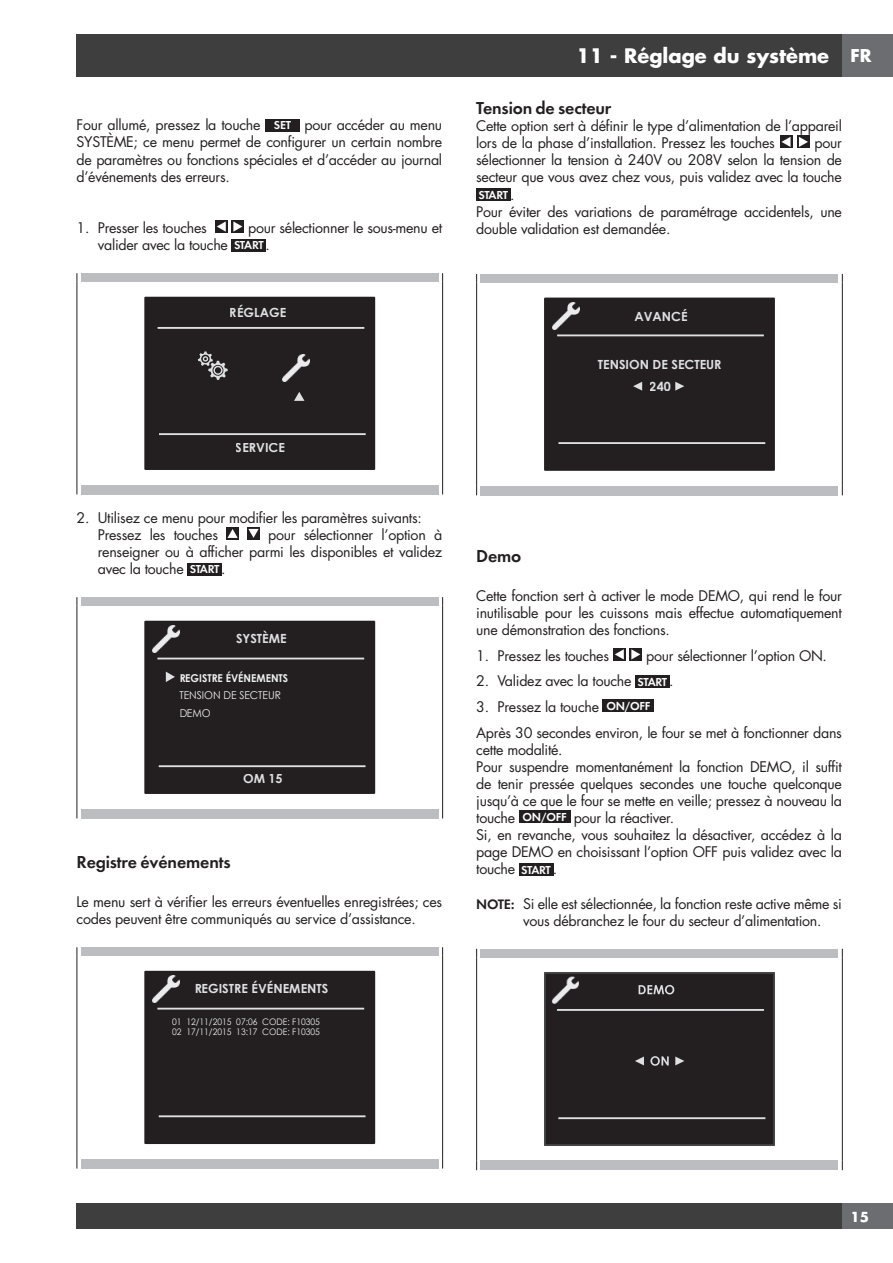
<style>
.page{position:relative;width:893px;height:1263px;background:#fff}
.page>*{position:absolute;margin:0;border:0;box-sizing:border-box;transform-origin:0 0}
.t1{font:700 19.5px "Futura";color:#fff}
.t2{font:18px "Futura Dem Bld";letter-spacing:-.01em;color:#231f20}
.t3{font:700 17.25px "Futura";color:#fff}
.t4{font:14.25px/17.1px "Futura";letter-spacing:-.02em;color:#231f20}
.t5{font:700 13.5px "Futura";color:#fff}
.t6{font:700 12.6px/21.6px "Century Gothic";color:#dfe0e2;text-align:center}
.t7{font:12px "Futura Dem Bld";letter-spacing:-.045em;color:#fff}
.t8{font:10.8px "Century Gothic";color:#f1f2f3;scale:.95 1}
.t9{font:700 10.8px "Century Gothic";color:#f1f2f3;scale:.95 1}
.t10{font:9px "Century Gothic";color:#f1f2f3;scale:.95 1}
.s1{font-family:"Futura Dem Bld";font-size:12px;color:#fff}
.s2{font-family:"Futura";font-size:14.25px;color:#231f20}
.s3{font-family:"Futura Dem Bld"}
</style>
<div class="page">
<div style="left:77px;top:34px;width:765px;height:43px;background:#3e3e3f"></div>
<div style="left:842px;top:34px;width:51px;height:43px;background:#6c6d70"></div>
<div style="left:77px;top:1203px;width:765px;height:26px;background:#3e3e3f"></div>
<div style="left:842px;top:1203px;width:51px;height:26px;background:#6c6d70"></div>
<div style="left:265px;top:119px;width:34px;height:13px;background:#231f20"></div>
<div style="left:215px;top:220px;width:13px;height:13px;background:#231f20"></div>
<svg style="left:217px;top:221px;width:9px;height:11px"></svg>
<div style="left:232px;top:220px;width:12px;height:13px;background:#231f20"></div>
<svg style="left:233px;top:221px;width:9px;height:11px"></svg>
<div style="left:232px;top:239px;width:34px;height:13px;background:#231f20"></div>
<hr style="left:77px;top:282px;width:1px;height:203px;background:#231f20">
<hr style="left:442px;top:282px;width:1px;height:203px;background:#231f20">
<div style="left:81px;top:273px;width:357px;height:9px;background:#bcbdc0"></div>
<div style="left:145px;top:298px;width:229px;height:171px;background:#231f20"></div>
<div style="left:144px;top:297px;width:231px;height:173px;border:2px solid #231f20"></div>
<hr style="left:158px;top:327px;width:206px;height:2px;background:#dfe0e2">
<hr style="left:159px;top:433px;width:207px;height:2px;background:#dfe0e2">
<svg style="left:294px;top:392px;width:10px;height:9px"></svg>
<svg style="left:198px;top:351px;width:30px;height:29px"></svg>
<img style="left:283px;top:354px;width:27px;height:27px">
<div style="left:81px;top:485px;width:357px;height:9px;background:#bcbdc0"></div>
<div style="left:226px;top:527px;width:13px;height:13px;background:#231f20"></div>
<svg style="left:227px;top:529px;width:11px;height:9px"></svg>
<svg style="left:247px;top:527px;width:13px;height:13px"></svg>
<svg style="left:248px;top:529px;width:11px;height:9px"></svg>
<div style="left:188px;top:563px;width:34px;height:12px;background:#231f20"></div>
<hr style="left:77px;top:606px;width:1px;height:203px;background:#231f20">
<hr style="left:442px;top:606px;width:1px;height:203px;background:#231f20">
<div style="left:81px;top:597px;width:357px;height:9px;background:#bcbdc0"></div>
<div style="left:145px;top:622px;width:229px;height:171px;background:#231f20"></div>
<div style="left:144px;top:621px;width:231px;height:173px;border:2px solid #231f20"></div>
<hr style="left:157px;top:658px;width:207px;height:1px;background:#dfe0e2">
<hr style="left:159px;top:765px;width:206px;height:2px;background:#dfe0e2">
<svg style="left:165px;top:671px;width:10px;height:11px"></svg>
<img style="left:152px;top:625px;width:27px;height:27px">
<div style="left:81px;top:809px;width:357px;height:9px;background:#bcbdc0"></div>
<hr style="left:77px;top:956px;width:1px;height:203px;background:#231f20">
<hr style="left:442px;top:956px;width:1px;height:203px;background:#231f20">
<div style="left:81px;top:947px;width:357px;height:9px;background:#bcbdc0"></div>
<div style="left:145px;top:972px;width:229px;height:171px;background:#231f20"></div>
<div style="left:144px;top:971px;width:231px;height:173px;border:2px solid #231f20"></div>
<hr style="left:157px;top:1008px;width:207px;height:1px;background:#dfe0e2">
<hr style="left:159px;top:1115px;width:206px;height:2px;background:#dfe0e2">
<img style="left:152px;top:975px;width:27px;height:27px">
<div style="left:81px;top:1159px;width:357px;height:9px;background:#bcbdc0"></div>
<svg style="left:780px;top:135px;width:12px;height:13px"></svg>
<svg style="left:781px;top:137px;width:9px;height:10px"></svg>
<div style="left:797px;top:135px;width:13px;height:13px;background:#231f20"></div>
<svg style="left:799px;top:137px;width:9px;height:10px"></svg>
<div style="left:476px;top:188px;width:34px;height:13px;background:#231f20"></div>
<hr style="left:476px;top:282px;width:1px;height:204px;background:#231f20">
<hr style="left:842px;top:282px;width:1px;height:204px;background:#231f20">
<div style="left:481px;top:274px;width:357px;height:8px;background:#bcbdc0"></div>
<div style="left:545px;top:298px;width:229px;height:172px;background:#231f20"></div>
<div style="left:544px;top:298px;width:231px;height:173px;border:2px solid #231f20"></div>
<hr style="left:557px;top:334px;width:207px;height:2px;background:#dfe0e2">
<hr style="left:558px;top:442px;width:207px;height:2px;background:#dfe0e2">
<img style="left:552px;top:302px;width:27px;height:27px">
<svg style="left:633px;top:382px;width:9px;height:9px"></svg>
<svg style="left:675px;top:382px;width:9px;height:9px"></svg>
<div style="left:481px;top:486px;width:357px;height:9px;background:#bcbdc0"></div>
<div style="left:613px;top:648px;width:13px;height:13px;background:#231f20"></div>
<svg style="left:615px;top:649px;width:9px;height:10px"></svg>
<div style="left:629px;top:648px;width:13px;height:13px;background:#231f20"></div>
<svg style="left:631px;top:649px;width:9px;height:10px"></svg>
<div style="left:635px;top:675px;width:34px;height:13px;background:#231f20"></div>
<div style="left:603px;top:699px;width:51px;height:13px;background:#231f20"></div>
<div style="left:519px;top:810px;width:51px;height:13px;background:#231f20"></div>
<div style="left:519px;top:863px;width:34px;height:13px;background:#231f20"></div>
<hr style="left:476px;top:957px;width:1px;height:204px;background:#231f20">
<hr style="left:842px;top:957px;width:1px;height:204px;background:#231f20">
<div style="left:481px;top:949px;width:357px;height:8px;background:#bcbdc0"></div>
<img style="left:544px;top:972px;width:231px;height:174px">
<div style="left:481px;top:1161px;width:357px;height:9px;background:#bcbdc0"></div>
<p class="t4" style="left:77px;top:116px;width:367px;text-align:justify">Four allumé, pressez la touche <span class="s1">SET</span> pour accéder au menu SYSTÈME; ce menu permet de configurer un certain nombre de paramètres ou fonctions spéciales et d’accéder au journal d’événements des erreurs.</p>
<p class="t4" style="left:77px;top:219px;width:132px">1. Presser les touches</p>
<p class="t4" style="left:98px;top:219px;width:346px;text-indent:150px">pour sélectionner le sous-menu et valider avec la touche <span class="s1">START</span> .</p>
<p class="t6" style="left:230px;top:301px;width:58px">RÉGLAGE</p>
<p class="t6" style="left:236px;top:436px;width:51px">SERVICE</p>
<p class="t4" style="left:98px;top:509px;width:326px;text-indent:-21px">2. Utilisez ce menu pour modifier les paramètres suivants:<br>Pressez les touches</p>
<p class="t4" style="left:98px;top:526px;width:346px;text-align:justify;text-indent:170px">pour sélectionner l’option à renseigner ou à afficher parmi les disponibles et validez avec la touche <span class="s1">START</span> .</p>
<p class="t6" style="left:236px;top:627px;width:52px">SYSTÈME</p>
<p class="t9" style="left:179px;top:670px;width:116px">REGISTRE ÉVÉNEMENTS</p>
<p class="t8" style="left:179px;top:688px;width:109px">TENSION DE SECTEUR</p>
<p class="t8" style="left:179px;top:706px;width:35px">DEMO</p>
<p class="t6" style="left:243px;top:767px;width:41px">OM 15</p>
<p class="t2" style="left:77px;top:850px;width:156px">Registre événements</p>
<p class="t4" style="left:77px;top:893px;width:367px">Le menu sert à vérifier les erreurs éventuelles enregistrées; ces codes peuvent être communiqués au service d’assistance.</p>
<p class="t6" style="left:194px;top:977px;width:136px">REGISTRE ÉVÉNEMENTS</p>
<p class="t10" style="left:172px;top:1025px;width:157px">02 17/11/2015 13:17 CODE: F10305</p>
<p class="t10" style="left:172px;top:1015px;width:157px">01 12/11/2015 07:06 CODE: F10305</p>
<h1 class="t1" style="left:576px;top:42px;width:254px">11 - Réglage du système</h1>
<p class="t3" style="left:850px;top:44px;width:23px">FR</p>
<p class="t2" style="left:476px;top:96px;width:137px">Tension de secteur</p>
<p class="t4" style="left:476px;top:117px;width:367px">Cette option sert à définir le type d’alimentation de l’appareil lors de la phase d’installation. Pressez les touches</p>
<p class="t4" style="left:476px;top:134px;width:367px;text-align:justify;text-indent:338px">pour sélectionner la tension à 240V ou 208V selon la tension de secteur que vous avez chez vous, puis validez avec la touche</p>
<p class="t7" style="left:478px;top:187px;width:37px">START <span class="s2">.</span></p>
<p class="t4" style="left:476px;top:203px;width:367px">Pour éviter des variations de paramétrage accidentels, une double validation est demandée.</p>
<p class="t6" style="left:634px;top:305px;width:55px">AVANCÉ</p>
<p class="t6" style="left:598px;top:353px;width:125px">TENSION DE SECTEUR<br>240</p>
<p class="t2" style="left:476px;top:544px;width:47px">Demo</p>
<p class="t4" style="left:476px;top:587px;width:367px;text-align:justify">Cette fonction sert à activer le mode DEMO, qui rend le four inutilisable pour les cuissons mais effectue automatiquement une démonstration des fonctions.</p>
<p class="t4" style="left:476px;top:647px;width:134px">1. Pressez les touches</p>
<p class="t4" style="left:646px;top:647px;width:182px">pour sélectionner l’option ON.</p>
<p class="t4" style="left:476px;top:672px;width:199px">2. Validez avec la touche <span class="s1">START</span> .</p>
<p class="t4" style="left:476px;top:694px;width:367px;line-height:25.7px">3. Pressez la touche <sup>ON/OFF<br></sup>Après 30 secondes environ, le four se met à fonctionner dans</p>
<p class="t4" style="left:476px;top:741px;width:367px">cette modalité.<br>Pour suspendre momentanément la fonction DEMO, il suffit de tenir pressée quelques secondes une touche quelconque jusqu’à ce que le four se mette en veille; pressez à nouveau la touche <sup>ON/OFF</sup> pour la réactiver.<br>Si, en revanche, vous souhaitez la désactiver, accédez à la page DEMO en choisissant l’option OFF puis validez avec la touche <span class="s1">START</span> .</p>
<p class="t4" style="left:523px;top:895px;width:320px;text-indent:-47px"><span class="s3">NOTE:</span> Si elle est sélectionnée, la fonction reste active même si vous débranchez le four du secteur d’alimentation.</p>
<p class="t5" style="left:850px;top:1207px;width:20px">15</p>
</div>
